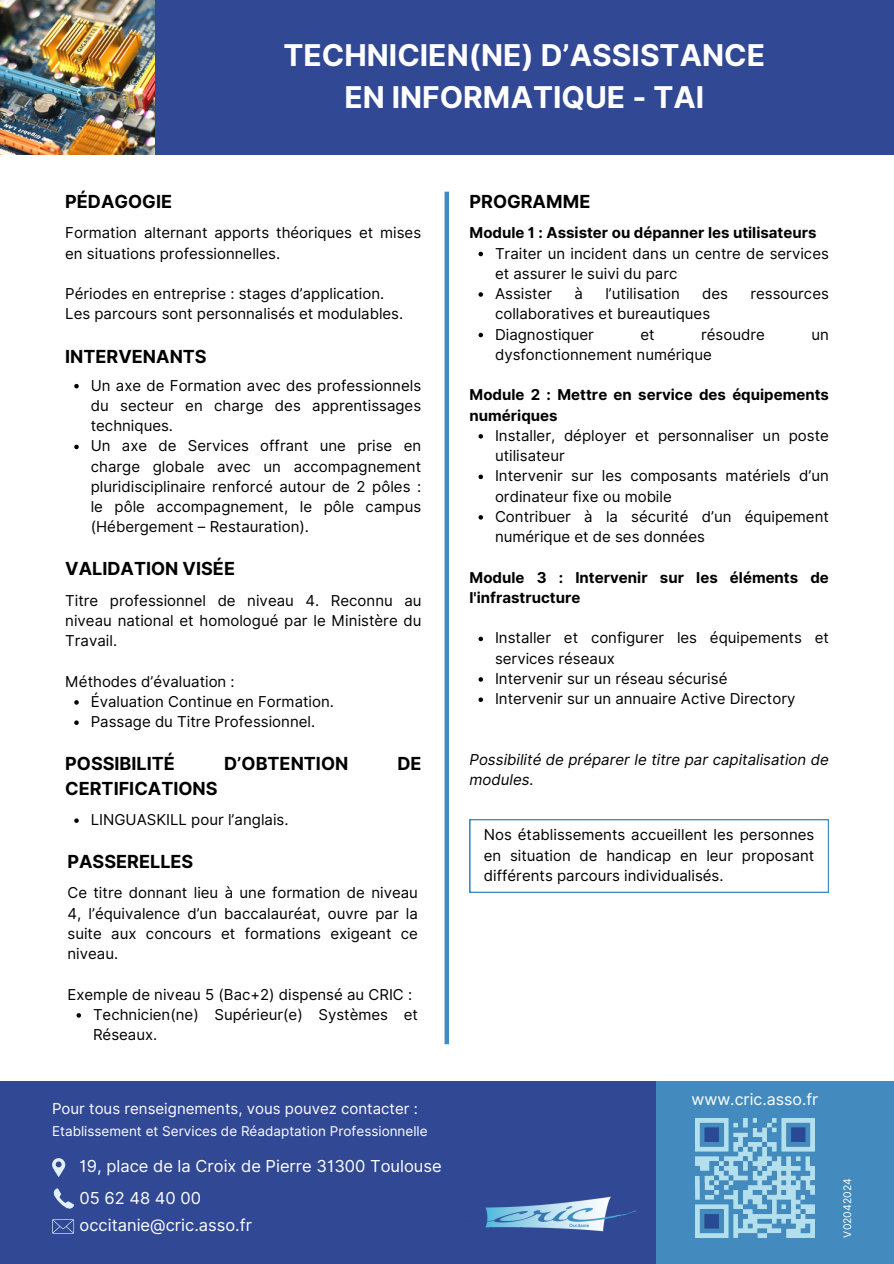
<style>
.page{position:relative;width:894px;height:1264px;background:#fff}
.page>*{position:absolute;margin:0;border:0;box-sizing:border-box;transform-origin:0 0}
.t1{font:700 30px/41.7px "Inter";color:#fff;text-align:center}
.t2{font:700 18px "Inter";color:#000}
.t3{font:16.5px "Inter";color:#fff}
.t4{font:15.9px "Inter";color:#fff}
.t5{font:15px/20.2px "Inter";color:#000}
.t6{font:700 15px/20.2px "Inter";color:#000}
.t7{font:italic 15px/20.2px "Inter";color:#000}
.t8{font:15px "Inter";color:#fff}
.t9{font:13.5px "Inter";color:#fff}
.t10{font:10.5px "Inter";color:#fff}
</style>
<div class="page">
<div style="left:0;top:0;width:893px;height:155px;background:#314894"></div>
<img style="left:0;top:0;width:155px;height:155px">
<div style="left:444px;top:192px;width:5px;height:852px;background:#438bbf"></div>
<svg style="left:469px;top:819px;width:359px;height:73px"></svg>
<svg style="left:74px;top:384px;width:5px;height:4px"></svg>
<svg style="left:74px;top:444px;width:5px;height:5px"></svg>
<svg style="left:74px;top:700px;width:5px;height:4px"></svg>
<svg style="left:74px;top:720px;width:5px;height:5px"></svg>
<svg style="left:478px;top:252px;width:5px;height:4px"></svg>
<svg style="left:478px;top:292px;width:5px;height:5px"></svg>
<svg style="left:478px;top:333px;width:5px;height:4px"></svg>
<svg style="left:478px;top:434px;width:5px;height:4px"></svg>
<svg style="left:478px;top:474px;width:5px;height:5px"></svg>
<svg style="left:478px;top:515px;width:5px;height:4px"></svg>
<svg style="left:478px;top:636px;width:5px;height:5px"></svg>
<svg style="left:478px;top:677px;width:5px;height:4px"></svg>
<svg style="left:478px;top:697px;width:5px;height:5px"></svg>
<svg style="left:74px;top:818px;width:5px;height:5px"></svg>
<svg style="left:76px;top:1013px;width:5px;height:4px"></svg>
<div style="left:0;top:1080px;width:893px;height:183px;background:#314894"></div>
<div style="left:655px;top:1080px;width:238px;height:183px;background:#438bbf"></div>
<img style="left:485px;top:1196px;width:151px;height:36px">
<svg style="left:52px;top:1158px;width:13px;height:19px"></svg>
<svg style="left:53px;top:1188px;width:21px;height:21px"></svg>
<svg style="left:52px;top:1219px;width:22px;height:14px"></svg>
<img style="left:695px;top:1118px;width:119px;height:119px">
<p class="t1" style="left:283px;top:34px;width:483px">TECHNICIEN(NE) D’ASSISTANCE<br>EN INFORMATIQUE - TAI</p>
<p class="t2" style="left:65px;top:190px;width:108px">PÉDAGOGIE</p>
<p class="t5" style="left:65px;top:223px;width:357px">Formation alternant apports théoriques et mises en situations professionnelles.</p>
<p class="t5" style="left:65px;top:283px;width:339px">Périodes en entreprise : stages d’application.<br>Les parcours sont personnalisés et modulables.</p>
<h1 class="t2" style="left:65px;top:345px;width:143px">INTERVENANTS</h1>
<h2 class="t5" style="left:91px;top:375px;width:332px;text-align:justify">Un axe de Formation avec des professionnels du secteur en charge des apprentissages techniques.</h2>
<p class="t5" style="left:91px;top:436px;width:332px;text-align:justify">Un axe de Services offrant une prise en charge globale avec un accompagnement pluridisciplinaire renforcé autour de 2 pôles : le pôle accompagnement, le pôle campus (Hébergement – Restauration).</p>
<p class="t2" style="left:65px;top:558px;width:171px">VALIDATION VISÉE</p>
<h2 class="t5" style="left:65px;top:590px;width:358px;text-align:justify">Titre professionnel de niveau 4. Reconnu au niveau national et homologué par le Ministère du Travail.</h2>
<h5 class="t5" style="left:65px;top:671px;width:171px">Méthodes d’évaluation :</h5>
<h5 class="t5" style="left:91px;top:691px;width:245px">Évaluation Continue en Formation.</h5>
<p class="t5" style="left:91px;top:711px;width:226px">Passage du Titre Professionnel.</p>
<p class="t2" style="left:65px;top:752px;width:111px">POSSIBILITÉ</p>
<p class="t2" style="left:224px;top:752px;width:126px">D’OBTENTION</p>
<p class="t2" style="left:397px;top:752px;width:26px">DE</p>
<p class="t2" style="left:65px;top:777px;width:154px">CERTIFICATIONS</p>
<h2 class="t5" style="left:91px;top:809px;width:199px">LINGUASKILL pour l’anglais.</h2>
<p class="t2" style="left:67px;top:850px;width:127px">PASSERELLES</p>
<h2 class="t5" style="left:67px;top:882px;width:352px;text-align:justify">Ce titre donnant lieu à une formation de niveau 4, l’équivalence d’un baccalauréat, ouvre par la suite aux concours et formations exigeant ce niveau.</h2>
<h5 class="t5" style="left:67px;top:984px;width:346px">Exemple de niveau 5 (Bac+2) dispensé au CRIC :</h5>
<h5 class="t5" style="left:93px;top:1004px;width:326px">Technicien(ne) Supérieur(e) Systèmes et<br>Réseaux.</h5>
<h3 class="t8" style="left:52px;top:1099px;width:367px">Pour tous renseignements, vous pouvez contacter :</h3>
<p class="t9" style="left:52px;top:1122px;width:377px">Etablissement et Services de Réadaptation Professionnelle</p>
<h3 class="t3" style="left:79px;top:1156px;width:363px">19, place de la Croix de Pierre 31300 Toulouse</h3>
<p class="t3" style="left:79px;top:1187px;width:123px">05 62 48 40 00</p>
<p class="t3" style="left:79px;top:1214px;width:174px">occitanie@cric.asso.fr</p>
<p class="t2" style="left:469px;top:190px;width:122px">PROGRAMME</p>
<p class="t6" style="left:469px;top:223px;width:348px">Module 1 : Assister ou dépanner les utilisateurs</p>
<p class="t5" style="left:495px;top:243px;width:335px">Traiter un incident dans un centre de services et assurer le suivi du parc<br>Assister</p>
<p class="t5" style="left:574px;top:283px;width:10px">à</p>
<p class="t5" style="left:605px;top:283px;width:76px">l’utilisation</p>
<p class="t5" style="left:702px;top:283px;width:27px">des</p>
<p class="t5" style="left:750px;top:283px;width:80px">ressources</p>
<p class="t5" style="left:495px;top:304px;width:216px">collaboratives et bureautiques<br>Diagnostiquer</p>
<p class="t5" style="left:640px;top:324px;width:16px">et</p>
<p class="t5" style="left:701px;top:324px;width:65px">résoudre</p>
<p class="t5" style="left:811px;top:324px;width:19px">un</p>
<p class="t5" style="left:495px;top:344px;width:218px">dysfonctionnement numérique</p>
<p class="t6" style="left:469px;top:385px;width:361px">Module 2 : Mettre en service des équipements numériques</p>
<p class="t5" style="left:495px;top:425px;width:335px">Installer, déployer et personnaliser un poste utilisateur<br>Intervenir sur les composants matériels d’un ordinateur fixe ou mobile<br>Contribuer à la sécurité d’un équipement numérique et de ses données</p>
<p class="t6" style="left:469px;top:567px;width:361px">Module 3 : Intervenir sur les éléments de l'infrastructure</p>
<p class="t5" style="left:495px;top:628px;width:335px">Installer et configurer les équipements et services réseaux<br>Intervenir sur un réseau sécurisé<br>Intervenir sur un annuaire Active Directory</p>
<p class="t7" style="left:469px;top:749px;width:361px">Possibilité de préparer le titre par capitalisation de modules.</p>
<h5 class="t5" style="left:483px;top:824px;width:332px;text-align:justify">Nos établissements accueillent les personnes en situation de handicap en leur proposant différents parcours individualisés.</h5>
<p class="t4" style="left:691px;top:1090px;width:128px">www.cric.asso.fr</p>
<h3 class="t10" style="left:840px;top:1237px;width:61px;rotate:-90deg">V02042024</h3>
</div>
